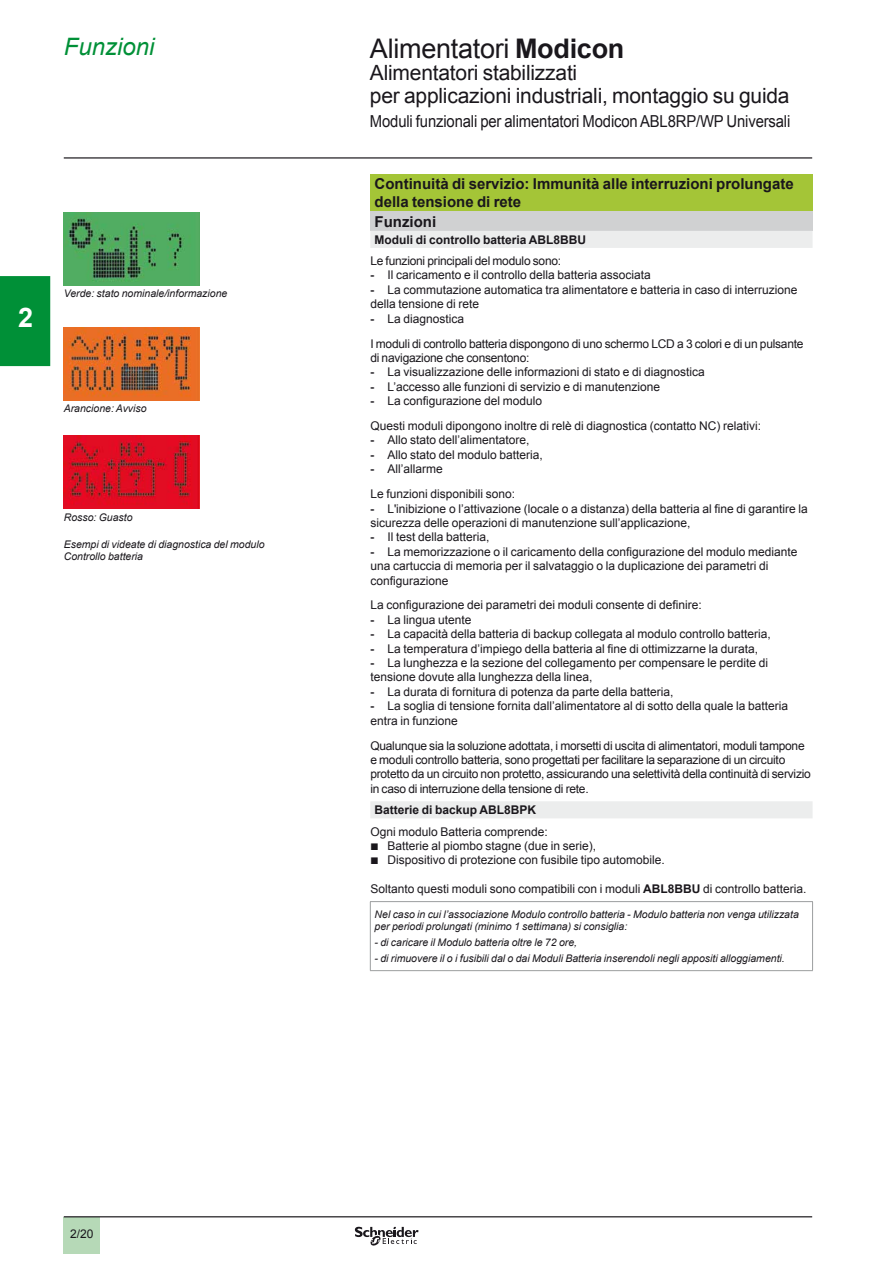
<style>
.page{position:relative;width:893px;height:1263px;background:#fff}
.page>*{position:absolute;margin:0;border:0;box-sizing:border-box;transform-origin:0 0}
.t1{font:27px "Arial";letter-spacing:-.01em;color:#1a171c}
.t2{font:700 27px "Arial";color:#fff}
.t3{font:italic 24px "Arial";color:#009037}
.t4{font:21px/22.5px "Arial";letter-spacing:-.01em;color:#1a171c}
.t5{font:16.5px "Arial";letter-spacing:-.01em;color:#1a171c;scale:.9 1}
.t6{font:700 15px/18.6px "Arial";color:#1a171c}
.t7{font:12px/14.4px "Arial";color:#1a171c}
.t8{font:12px/14.4px "Arial";letter-spacing:-.02em;color:#1a171c}
.t9{font:700 12px "Arial";color:#1a171c}
.t10{font:italic 10.5px/12px "Arial";color:#1a171c}
.s1{font-weight:700}
.s2{font-family:"Arial Rounded MT Pro";font-weight:700}
.s3{font-family:"Graph Schneider"}
</style>
<div class="page">
<hr style="left:64px;top:157px;width:748px;height:2px;background:#1a171c">
<div style="left:64px;top:1217px;width:36px;height:37px;background:#b6d9b7"></div>
<hr style="left:64px;top:1216px;width:748px;height:1px;background:#1a171c">
<svg style="left:355px;top:1226px;width:64px;height:20px"></svg>
<div style="left:370px;top:174px;width:443px;height:38px;background:#a4c537"></div>
<div style="left:370px;top:212px;width:443px;height:19px;background:#d0d1d2"></div>
<svg style="left:370px;top:231px;width:443px;height:587px"></svg>
<hr style="left:370px;top:901px;width:443px;height:1px;background:#9c9e9f">
<hr style="left:370px;top:902px;width:1px;height:68px;background:#9c9e9f">
<hr style="left:812px;top:902px;width:1px;height:68px;background:#9c9e9f">
<hr style="left:370px;top:970px;width:443px;height:1px;background:#9c9e9f">
<img style="left:64px;top:435px;width:136px;height:74px">
<img style="left:64px;top:327px;width:136px;height:73px">
<img style="left:64px;top:212px;width:136px;height:74px">
<div style="left:0;top:276px;width:50px;height:90px;background:#009037"></div>
<h1 class="t2" style="left:18px;top:300px;width:17px">2</h1>
<h2 class="t3" style="left:64px;top:31px;width:92px">Funzioni</h2>
<h1 class="t1" style="left:370px;top:30px;width:256px">Alimentatori <span class="s1">Modicon</span></h1>
<h3 class="t4" style="left:370px;top:62px;width:421px">Alimentatori stabilizzati<br>per applicazioni industriali, montaggio su guida</h3>
<h3 class="t5" style="left:370px;top:110px;width:469px">Moduli funzionali per alimentatori Modicon ABL8RP/WP Universali</h3>
<p class="t10" style="left:64px;top:287px;width:165px">Verde: stato nominale/informazione</p>
<p class="t10" style="left:64px;top:402px;width:84px">Arancione: Avviso</p>
<p class="t10" style="left:64px;top:511px;width:70px">Rosso: Guasto</p>
<p class="t10" style="left:64px;top:539px;width:202px">Esempi di videate di diagnostica del modulo<br>Controllo batteria</p>
<p class="t6" style="left:375px;top:175px;width:421px">Continuità di servizio: Immunità alle interruzioni prolungate della tensione di rete<br>Funzioni</p>
<p class="t9" style="left:375px;top:231px;width:213px">Moduli di controllo batteria ABL8BBU</p>
<p class="t8" style="left:370px;top:254px;width:192px">Le funzioni principali del modulo sono:</p>
<p class="t7" style="left:370px;top:268px;width:282px"><span class="s2">-</span> Il caricamento e il controllo della batteria associata</p>
<p class="t7" style="left:370px;top:283px;width:429px"><span class="s2">-</span> La commutazione automatica tra alimentatore e batteria in caso di interruzione della tensione di rete</p>
<p class="t8" style="left:370px;top:306px;width:435px;line-height:24.9px"><span class="s2">-</span> La diagnostica<br>I moduli di controllo batteria dispongono di uno schermo LCD a 3 colori e di un pulsante</p>
<p class="t8" style="left:370px;top:351px;width:161px">di navigazione che consentono:</p>
<p class="t7" style="left:370px;top:365px;width:336px"><span class="s2">-</span> La visualizzazione delle informazioni di stato e di diagnostica</p>
<p class="t7" style="left:370px;top:379px;width:291px"><span class="s2">-</span> L’accesso alle funzioni di servizio e di manutenzione</p>
<p class="t7" style="left:370px;top:389px;width:392px;line-height:24.9px"><span class="s2">-</span> La configurazione del modulo<br>Questi moduli dipongono inoltre di relè di diagnostica (contatto NC) relativi:</p>
<p class="t7" style="left:370px;top:433px;width:161px"><span class="s2">-</span> Allo stato dell’alimentatore,</p>
<p class="t7" style="left:370px;top:448px;width:174px"><span class="s2">-</span> Allo stato del modulo batteria,</p>
<p class="t7" style="left:370px;top:457px;width:146px;line-height:24.9px"><span class="s2">-</span> All’allarme<br>Le funzioni disponibili sono:</p>
<p class="t7" style="left:370px;top:501px;width:439px"><span class="s2">-</span> L'inibizione o l’attivazione (locale o a distanza) della batteria al fine di garantire la sicurezza delle operazioni di manutenzione sull’applicazione,</p>
<p class="t7" style="left:370px;top:530px;width:121px"><span class="s2">-</span> Il test della batteria,</p>
<p class="t7" style="left:370px;top:544px;width:429px"><span class="s2">-</span> La memorizzazione o il caricamento della configurazione del modulo mediante una cartuccia di memoria per il salvataggio o la duplicazione dei parametri di configurazione</p>
<p class="t7" style="left:370px;top:598px;width:333px">La configurazione dei parametri dei moduli consente di definire:</p>
<p class="t7" style="left:370px;top:613px;width:103px"><span class="s2">-</span> La lingua utente</p>
<p class="t7" style="left:370px;top:627px;width:402px"><span class="s2">-</span> La capacità della batteria di backup collegata al modulo controllo batteria,</p>
<p class="t7" style="left:370px;top:641px;width:389px"><span class="s2">-</span> La temperatura d’impiego della batteria al fine di ottimizzarne la durata,</p>
<p class="t7" style="left:370px;top:656px;width:399px"><span class="s2">-</span> La lunghezza e la sezione del collegamento per compensare le perdite di tensione dovute alla lunghezza della linea,</p>
<p class="t7" style="left:370px;top:685px;width:305px"><span class="s2">-</span> La durata di fornitura di potenza da parte della batteria,</p>
<p class="t7" style="left:370px;top:699px;width:419px"><span class="s2">-</span> La soglia di tensione fornita dall’alimentatore al di sotto della quale la batteria entra in funzione</p>
<p class="t8" style="left:370px;top:738px;width:442px">Qualunque sia la soluzione adottata, i morsetti di uscita di alimentatori, moduli tampone e moduli controllo batteria, sono progettati per facilitare la separazione di un circuito protetto da un circuito non protetto, assicurando una selettività della continuità di servizio in caso di interruzione della tensione di rete.</p>
<p class="t9" style="left:375px;top:802px;width:163px">Batterie di backup ABL8BPK</p>
<p class="t7" style="left:370px;top:824px;width:296px">Ogni modulo Batteria comprende:<br><span class="s3">b</span> Batterie al piombo stagne (due in serie),<br><span class="s3">b</span> Dispositivo di protezione con fusibile tipo automobile.</p>
<p class="t7" style="left:370px;top:882px;width:438px">Soltanto questi moduli sono compatibili con i moduli <span class="s1">ABL8BBU</span> di controllo batteria.</p>
<p class="t10" style="left:375px;top:908px;width:426px">Nel caso in cui l’associazione Modulo controllo batteria - Modulo batteria non venga utilizzata per periodi prolungati (minimo 1 settimana) si consiglia:</p>
<p class="t10" style="left:375px;top:936px;width:204px">- di caricare il Modulo batteria oltre le 72 ore,</p>
<p class="t10" style="left:375px;top:952px;width:412px">- di rimuovere il o i fusibili dal o dai Moduli Batteria inserendoli negli appositi alloggiamenti.</p>
<p class="t7" style="left:70px;top:1227px;width:25px">2/20</p>
</div>
